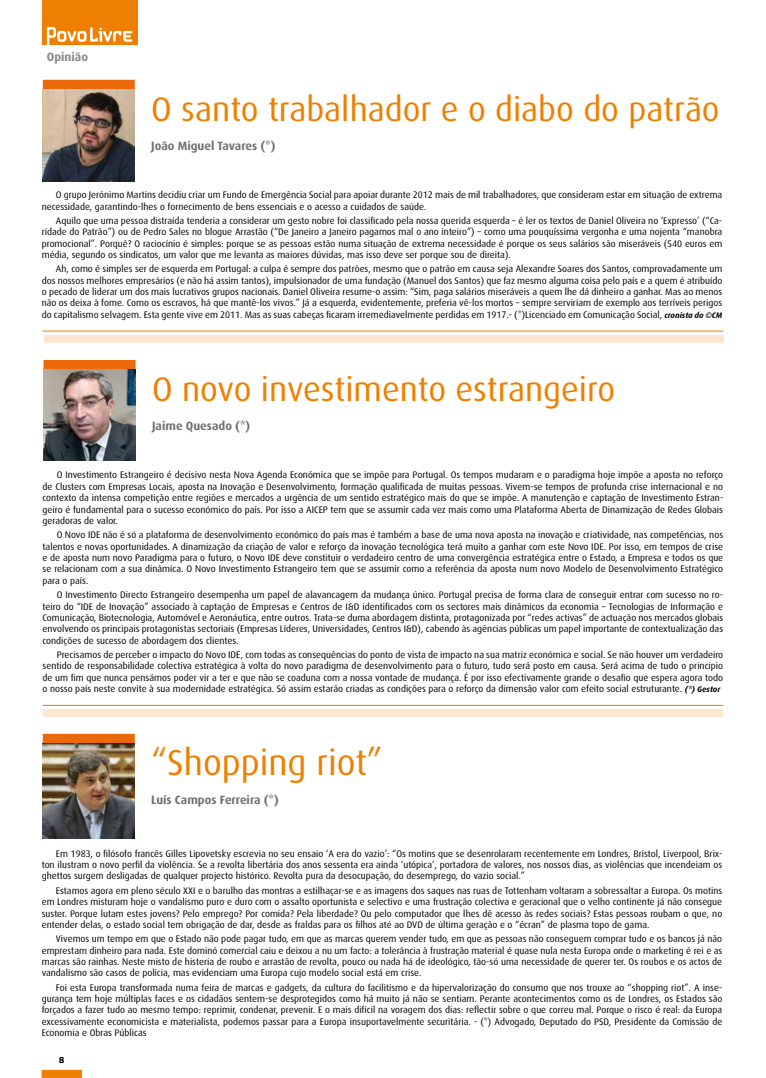
<style>
.page{position:relative;width:766px;height:1078px;background:#fff}
.page>*{position:absolute;margin:0;border:0;box-sizing:border-box;transform-origin:0 0}
.t1{font:36px "Dax";color:#ee7f00}
.t2{font:34px "Dax";color:#ee7f00}
.t3{font:700 12px "Dax";color:#707172}
.t4{font:700 12px "Dax";color:#87888a}
.t5{font:9.5px/11.4px "Dax";color:#000;text-align:justify}
.t6{font:700 8px "Verdana";color:#000}
.s1{font-weight:700;font-style:italic;font-size:8px}
</style>
<div class="page">
<div style="left:42px;top:1069px;width:40px;height:8px;background:#ee7f00;border:1px solid #ee7f00"></div>
<div style="left:43px;top:0;width:95px;height:45px;background:#ee7f00"></div>
<svg style="left:47px;top:27px;width:85px;height:18px"></svg>
<div style="left:43px;top:709px;width:680px;height:7px;background:#fde7d0"></div>
<hr style="left:42px;top:704px;width:681px;height:1px;background:#ee7f00">
<div style="left:42px;top:79px;width:94px;height:12px;background:#eb690b;border:1px solid #fff"></div>
<div style="left:42px;top:732px;width:94px;height:12px;background:#eb690b;border:1px solid #fff"></div>
<img style="left:43px;top:89px;width:92px;height:92px">
<div style="left:43px;top:359px;width:93px;height:12px;background:#eb690b;border:1px solid #fff"></div>
<img style="left:43px;top:743px;width:92px;height:95px">
<img style="left:44px;top:369px;width:92px;height:92px">
<div style="left:44px;top:335px;width:679px;height:7px;background:#fde7d0"></div>
<hr style="left:43px;top:330px;width:680px;height:1px;background:#ee7f00">
<p class="t4" style="left:47px;top:50px;width:43px">Opinião</p>
<h2 class="t2" style="left:151px;top:90px;width:570px">O santo trabalhador e o diabo do patrão</h2>
<p class="t3" style="left:151px;top:139px;width:126px">João Miguel Tavares (*)</p>
<p class="t5" style="left:42px;top:189px;width:682px;text-indent:14px">O grupo Jerónimo Martins decidiu criar um Fundo de Emergência Social para apoiar durante 2012 mais de mil trabalhadores, que consideram estar em situação de extrema necessidade, garantindo-lhes o fornecimento de bens essenciais e o acesso a cuidados de saúde.</p>
<p class="t5" style="left:42px;top:215px;width:682px;text-indent:14px">Aquilo que uma pessoa distraída tenderia a considerar um gesto nobre foi classificado pela nossa querida esquerda – é ler os textos de Daniel Oliveira no ‘Expresso’ (“Ca&shy;ridade do Patrão”) ou de Pedro Sales no blogue Arrastão (“De Janeiro a Janeiro pagamos mal o ano inteiro”) – como uma pouquíssima vergonha e uma nojenta “manobra promocional”. Porquê? O raciocínio é simples: porque se as pessoas estão numa situação de extrema necessidade é porque os seus salários são miseráveis (540 euros em média, segundo os sindicatos, um valor que me levanta as maiores dúvidas, mas isso deve ser porque sou de direita).</p>
<p class="t5" style="left:42px;top:263px;width:682px;text-indent:14px">Ah, como é simples ser de esquerda em Portugal: a culpa é sempre dos patrões, mesmo que o patrão em causa seja Alexandre Soares dos Santos, comprovadamente um dos nossos melhores empresários (e não há assim tantos), impulsionador de uma fundação (Manuel dos Santos) que faz mesmo alguma coisa pelo país e a quem é atribuído o pecado de liderar um dos mais lucrativos grupos nacionais. Daniel Oliveira resume-o assim: “Sim, paga salários miseráveis a quem lhe dá dinheiro a ganhar. Mas ao menos não os deixa à fome. Como os escravos, há que mantê-los vivos.” Já a esquerda, evidentemente, preferia vê-los mortos – sempre serviriam de exemplo aos terríveis perigos do capitalismo selvagem. Esta gente vive em 2011. Mas as suas cabeças ficaram irremediavelmente perdidas em 1917.- (*)Licenciado em Comunicação Social, <span class="s1">cronista do ©CM</span></p>
<h2 class="t2" style="left:152px;top:370px;width:464px">O novo investimento estrangeiro</h2>
<p class="t3" style="left:152px;top:419px;width:100px">Jaime Quesado (*)</p>
<p class="t5" style="left:43px;top:469px;width:682px;text-indent:14px">O Investimento Estrangeiro é decisivo nesta Nova Agenda Económica que se impõe para Portugal. Os tempos mudaram e o paradigma hoje impõe a aposta no reforço de Clusters com Empresas Locais, aposta na Inovação e Desenvolvimento, formação qualificada de muitas pessoas. Vivem-se tempos de profunda crise internacional e no contexto da intensa competição entre regiões e mercados a urgência de um sentido estratégico mais do que se impõe. A manutenção e captação de Investimento Estran&shy;geiro é fundamental para o sucesso económico do país. Por isso a AICEP tem que se assumir cada vez mais como uma Plataforma Aberta de Dinamização de Redes Globais geradoras de valor.</p>
<p class="t5" style="left:43px;top:529px;width:682px;text-indent:14px">O Novo IDE não é só a plataforma de desenvolvimento económico do país mas é também a base de uma nova aposta na inovação e criatividade, nas competências, nos talentos e novas oportunidades. A dinamização da criação de valor e reforço da inovação tecnológica terá muito a ganhar com este Novo IDE. Por isso, em tempos de crise e de aposta num novo Paradigma para o futuro, o Novo IDE deve constituir o verdadeiro centro de uma convergência estratégica entre o Estado, a Empresa e todos os que se relacionam com a sua dinâmica. O Novo Investimento Estrangeiro tem que se assumir como a referência da aposta num novo Modelo de Desenvolvimento Estratégico para o país.</p>
<p class="t5" style="left:43px;top:589px;width:682px;text-indent:14px">O Investimento Directo Estrangeiro desempenha um papel de alavancagem da mudança único. Portugal precisa de forma clara de conseguir entrar com sucesso no ro&shy;teiro do “IDE de Inovação” associado à captação de Empresas e Centros de I&amp;D identificados com os sectores mais dinâmicos da economia – Tecnologias de Informação e Comunicação, Biotecnologia, Automóvel e Aeronáutica, entre outros. Trata-se duma abordagem distinta, protagonizada por “redes activas” de actuação nos mercados globais envolvendo os principais protagonistas sectoriais (Empresas Líderes, Universidades, Centros I&amp;D), cabendo às agências públicas um papel importante de contextualização das condições de sucesso de abordagem dos clientes.</p>
<p class="t5" style="left:43px;top:649px;width:682px;text-indent:14px">Precisamos de perceber o impacto do Novo IDE, com todas as consequências do ponto de vista de impacto na sua matriz económica e social. Se não houver um verdadeiro sentido de responsabilidade colectiva estratégica à volta do novo paradigma de desenvolvimento para o futuro, tudo será posto em causa. Será acima de tudo o principio de um fim que nunca pensámos poder vir a ter e que não se coaduna com a nossa vontade de mudança. É por isso efectivamente grande o desafio que espera agora todo o nosso país neste convite à sua modernidade estratégica. Só assim estarão criadas as condições para o reforço da dimensão valor com efeito social estruturante. <span class="s1">(*) Gestor</span></p>
<h1 class="t1" style="left:151px;top:742px;width:233px">“Shopping riot”</h1>
<p class="t3" style="left:151px;top:792px;width:129px">Luís Campos Ferreira (*)</p>
<p class="t5" style="left:42px;top:847px;width:682px;text-indent:14px">Em 1983, o filósofo francês Gilles Lipovetsky escrevia no seu ensaio ‘A era do vazio’: “Os motins que se desenrolaram recentemente em Londres, Bristol, Liverpool, Brix&shy;ton ilustram o novo perfil da violência. Se a revolta libertária dos anos sessenta era ainda ‘utópica’, portadora de valores, nos nossos dias, as violências que incendeiam os ghettos surgem desligadas de qualquer projecto histórico. Revolta pura da desocupação, do desemprego, do vazio social.”</p>
<p class="t5" style="left:42px;top:884px;width:682px;text-indent:14px">Estamos agora em pleno século XXI e o barulho das montras a estilhaçar-se e as imagens dos saques nas ruas de Tottenham voltaram a sobressaltar a Europa. Os motins em Londres misturam hoje o vandalismo puro e duro com o assalto oportunista e selectivo e uma frustração colectiva e geracional que o velho continente já não consegue suster. Porque lutam estes jovens? Pelo emprego? Por comida? Pela liberdade? Ou pelo computador que lhes dê acesso às redes sociais? Estas pessoas roubam o que, no entender delas, o estado social tem obrigação de dar, desde as fraldas para os filhos até ao DVD de última geração e o “écran” de plasma topo de gama.</p>
<p class="t5" style="left:42px;top:933px;width:682px;text-indent:14px">Vivemos um tempo em que o Estado não pode pagar tudo, em que as marcas querem vender tudo, em que as pessoas não conseguem comprar tudo e os bancos já não emprestam dinheiro para nada. Este dominó comercial caiu e deixou a nu um facto: a tolerância à frustração material é quase nula nesta Europa onde o marketing é rei e as marcas são rainhas. Neste misto de histeria de roubo e arrastão de revolta, pouco ou nada há de ideológico, tão-só uma necessidade de querer ter. Os roubos e os actos de vandalismo são casos de polícia, mas evidenciam uma Europa cujo modelo social está em crise.</p>
<p class="t5" style="left:42px;top:981px;width:682px;text-indent:14px">Foi esta Europa transformada numa feira de marcas e gadgets, da cultura do facilitismo e da hipervalorização do consumo que nos trouxe ao “shopping riot”. A inse&shy;gurança tem hoje múltiplas faces e os cidadãos sentem-se desprotegidos como há muito já não se sentiam. Perante acontecimentos como os de Londres, os Estados são forçados a fazer tudo ao mesmo tempo: reprimir, condenar, prevenir. E o mais difícil na voragem dos dias: reflectir sobre o que correu mal. Porque o risco é real: da Europa excessivamente economicista e materialista, podemos passar para a Europa insuportavelmente securitária. - (*) Advogado, Deputado do PSD, Presidente da Comissão de Economia e Obras Públicas</p>
<p class="t6" style="left:59px;top:1054px;width:7px">8</p>
</div>
